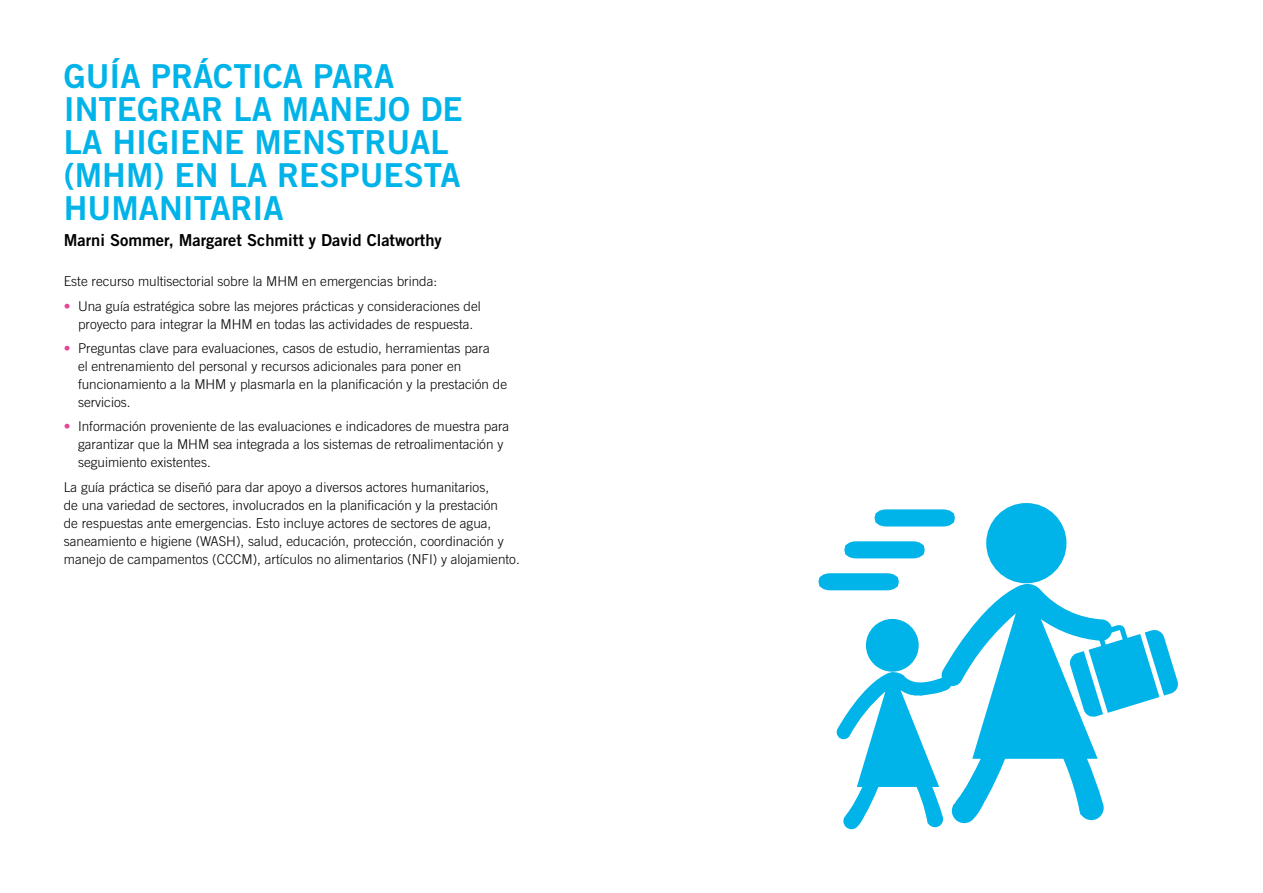
<style>
.page{position:relative;width:1263px;height:893px;background:#fff}
.page>*{position:absolute;margin:0;border:0;box-sizing:border-box;transform-origin:0 0}
.t1{font:33px/33px "Trade Gothic LT Std Bd 2";color:#00b3e9}
.t2{font:16.5px "Trade Gothic LT Std Bd 2";color:#000}
.t3{font:300 13.5px/18px "Trade Gothic LT Std";color:#000}
.s1{color:#e44398}
</style>
<div class="page">
<svg style="left:818px;top:503px;width:360px;height:326px"></svg>
<h1 class="t1" style="left:64px;top:59px;width:400px">GUÍA PRÁCTICA PARA<br>INTEGRAR LA MANEJO DE<br>LA HIGIENE MENSTRUAL (MHM) EN LA RESPUESTA<br>HUMANITARIA</h1>
<p class="t2" style="left:64px;top:230px;width:380px">Marni Sommer, Margaret Schmitt y David Clatworthy</p>
<p class="t3" style="left:64px;top:272px;width:375px">Este recurso multisectorial sobre la MHM en emergencias brinda:</p>
<p class="t3" style="left:64px;top:297px;width:418px;text-align:center"><span class="s1">•</span> Una guía estratégica sobre las mejores prácticas y consideraciones del proyecto para integrar la MHM en todas las actividades de respuesta.</p>
<p class="t3" style="left:78px;top:339px;width:431px;text-indent:-14px"><span class="s1">•</span> Preguntas clave para evaluaciones, casos de estudio, herramientas para<br>el entrenamiento del personal y recursos adicionales para poner en funcionamiento a la MHM y plasmarla en la planificación y la prestación de servicios.</p>
<p class="t3" style="left:78px;top:417px;width:433px;text-indent:-14px"><span class="s1">•</span> Información proveniente de las evaluaciones e indicadores de muestra para garantizar que la MHM sea integrada a los sistemas de retroalimentación y seguimiento existentes.</p>
<p class="t3" style="left:64px;top:478px;width:457px">La guía práctica se diseñó para dar apoyo a diversos actores humanitarios,<br>de una variedad de sectores, involucrados en la planificación y la prestación<br>de respuestas ante emergencias. Esto incluye actores de sectores de agua, saneamiento e higiene (WASH), salud, educación, protección, coordinación y manejo de campamentos (CCCM), artículos no alimentarios (NFI) y alojamiento.</p>
</div>
